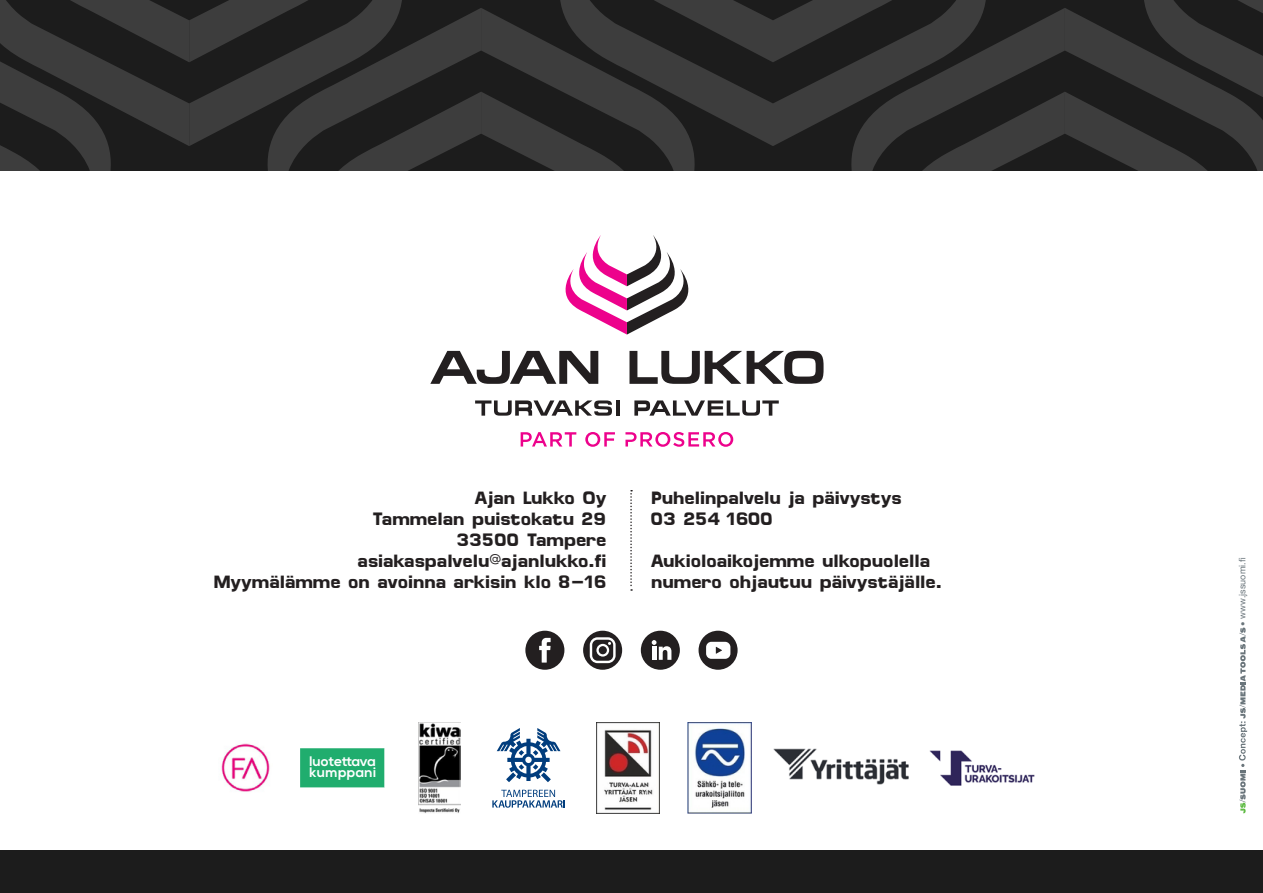
<style>
.page{position:relative;width:1263px;height:893px;background:#fff}
.page>*{position:absolute;margin:0;border:0;box-sizing:border-box;transform-origin:0 0}
._1_otsikko_pienempi{font:italic 700 18px "Micro FLF";color:#231f20}
.t1{font:700 13.8px/11.2px "Nexa";color:#fff}
.t2{font:9px "Helvetica Neue LT Std";letter-spacing:.005em;color:#6a757b}
</style>
<div class="page">
<svg style="left:1239px;top:628px;width:8px;height:185px"></svg>
<div style="left:698px;top:631px;width:40px;height:39px;background:#231f20;border-radius:50%"></div>
<svg style="left:706px;top:642px;width:24px;height:17px"></svg>
<div style="left:525px;top:631px;width:39px;height:39px;background:#231f20;border-radius:50%"></div>
<svg style="left:539px;top:638px;width:12px;height:25px"></svg>
<div style="left:583px;top:631px;width:39px;height:39px;background:#231f20;border-radius:50%"></div>
<svg style="left:590px;top:637px;width:26px;height:26px"></svg>
<div style="left:641px;top:631px;width:39px;height:39px;background:#231f20;border-radius:50%"></div>
<svg style="left:652px;top:640px;width:19px;height:20px"></svg>
<svg style="left:625px;top:432px;width:108px;height:15px"></svg>
<svg style="left:521px;top:432px;width:55px;height:15px"></svg>
<svg style="left:585px;top:432px;width:30px;height:15px"></svg>
<svg style="left:430px;top:351px;width:393px;height:33px"></svg>
<svg style="left:565px;top:235px;width:124px;height:100px"></svg>
<svg style="left:475px;top:400px;width:137px;height:16px"></svg>
<hr style="left:616px;top:400px;width:3px;height:16px;background:#231f20">
<svg style="left:634px;top:400px;width:145px;height:16px"></svg>
<svg style="left:0;top:0;width:1263px;height:170px"></svg>
<div style="left:0;top:850px;width:1263px;height:43px;background:#1c1c1c"></div>
<svg style="left:630px;top:490px;width:2px;height:101px"></svg>
<img style="left:221px;top:743px;width:49px;height:49px">
<img style="left:419px;top:722px;width:41px;height:91px">
<img style="left:596px;top:722px;width:64px;height:91px">
<img style="left:688px;top:722px;width:63px;height:91px">
<svg style="left:497px;top:728px;width:63px;height:54px"></svg>
<svg style="left:492px;top:790px;width:73px;height:18px"></svg>
<img style="left:773px;top:748px;width:136px;height:37px">
<svg style="left:300px;top:748px;width:85px;height:40px"></svg>
<img style="left:929px;top:750px;width:106px;height:36px">
<p class="_1_otsikko_pienempi" style="left:475px;top:488px;width:133px">Ajan Lukko Oy</p>
<p class="_1_otsikko_pienempi" style="left:373px;top:509px;width:239px">Tammelan puistokatu 29</p>
<p class="_1_otsikko_pienempi" style="left:457px;top:530px;width:154px">33500 Tampere</p>
<p class="_1_otsikko_pienempi" style="left:358px;top:551px;width:250px">asiakaspalvelu@ajanlukko.fi</p>
<p class="_1_otsikko_pienempi" style="left:214px;top:572px;width:398px">Myymälämme on avoinna arkisin klo 8–16</p>
<p class="_1_otsikko_pienempi" style="left:651px;top:488px;width:256px">Puhelinpalvelu ja päivystys</p>
<p class="_1_otsikko_pienempi" style="left:651px;top:509px;width:127px">03 254 1600</p>
<p class="_1_otsikko_pienempi" style="left:651px;top:551px;width:284px">Aukioloaikojemme ulkopuolella</p>
<p class="_1_otsikko_pienempi" style="left:651px;top:572px;width:296px">numero ohjautu u päivystäjälle.</p>
<p class="t1" style="left:309px;top:756px;width:68px">luotettava kumppani</p>
<p class="t2" style="left:1237px;top:626px;width:65px;rotate:-90deg">• www.jssuomi.</p>
</div>
